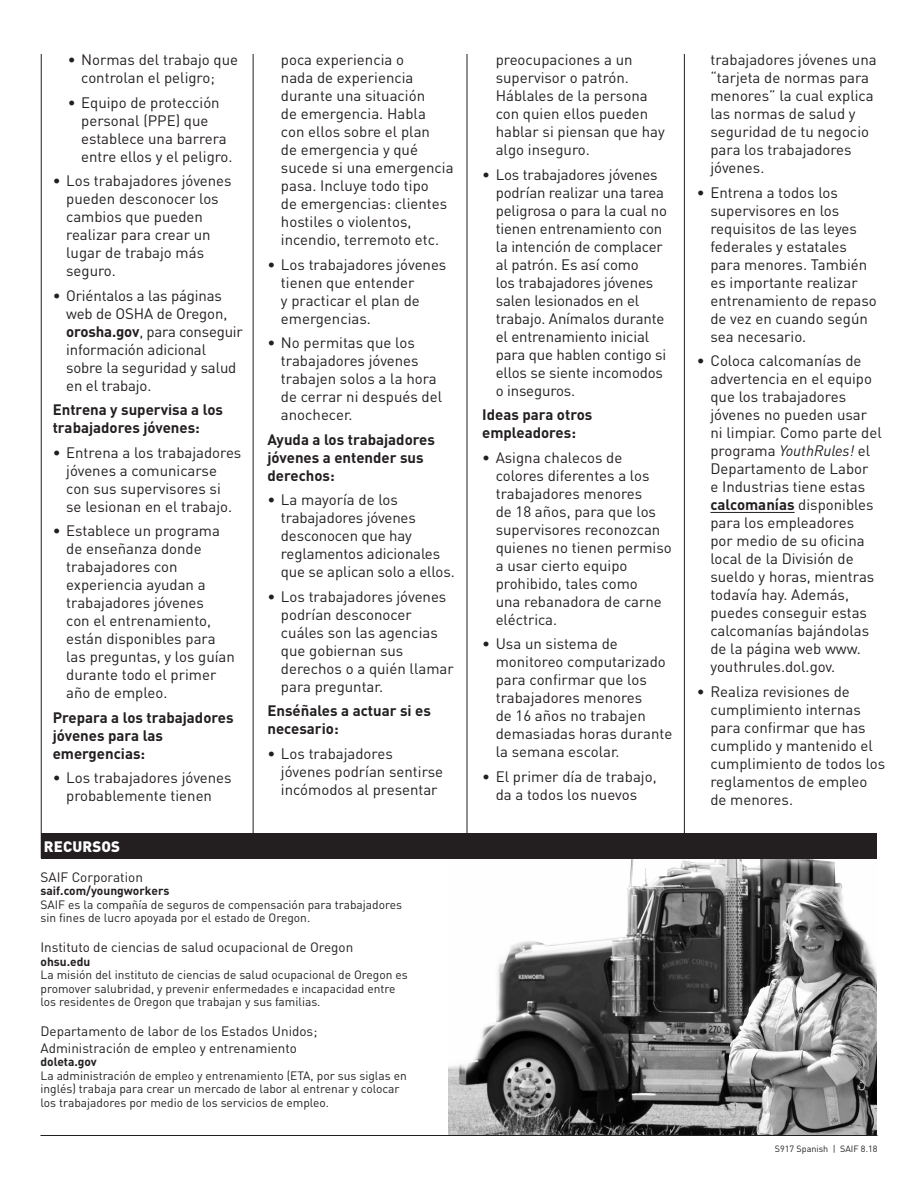
<style>
.page{position:relative;width:918px;height:1188px;background:#fff}
.page>*{position:absolute;margin:0;border:0;box-sizing:border-box;transform-origin:0 0}
.t1{font:15px/18px "DINOT";color:#231f20}
.t2{font:700 15px/18px "DINOT";color:#231f20}
.t3{font:900 15px "DINOT";letter-spacing:.01em;color:#fff}
.t4{font:13.5px/16.5px "DINOT";color:#231f20}
.t5{font:12px/13.5px "DINOT";color:#231f20}
.t6{font:700 12px "DINOT";color:#231f20}
.t7{font:9px "DINOT";color:#231f20}
.s1{font-weight:700}
.s2{font-style:italic}
</style>
<div class="page">
<img style="left:448px;top:858px;width:429px;height:277px">
<hr style="left:710px;top:512px;width:85px;height:1px;background:#231f20">
<hr style="left:684px;top:54px;width:1px;height:801px;background:#231f20">
<div style="left:41px;top:833px;width:836px;height:25px;background:#231f20"></div>
<hr style="left:40px;top:1135px;width:838px;height:1px;background:#231f20">
<hr style="left:41px;top:54px;width:1px;height:804px;background:#231f20">
<hr style="left:253px;top:54px;width:1px;height:801px;background:#231f20">
<hr style="left:467px;top:54px;width:1px;height:801px;background:#231f20">
<p class="t1" style="left:81px;top:50px;width:158px;text-indent:-14px">• Normas del trabajo que controlan el peligro;</p>
<p class="t1" style="left:81px;top:93px;width:153px;text-indent:-14px">• Equipo de protección personal (PPE) que establece una barrera entre ellos y el peligro.</p>
<p class="t1" style="left:66px;top:171px;width:167px;text-indent:-14px">• Los trabajadores jóvenes pueden desconocer los cambios que pueden realizar para crear un lugar de trabajo más seguro.</p>
<p class="t1" style="left:66px;top:286px;width:178px;text-indent:-14px">• Oriéntalos a las páginas web de OSHA de Oregon, <span class="s1">orosha.gov</span>, para conseguir información adicional sobre la seguridad y salud en el trabajo.</p>
<p class="t2" style="left:53px;top:400px;width:172px">Entrena y supervisa a los trabajadores jóvenes:</p>
<p class="t1" style="left:66px;top:443px;width:177px;text-indent:-14px">• Entrena a los trabajadores jóvenes a comunicarse con sus supervisores si<br>se lesionan en el trabajo.</p>
<p class="t1" style="left:66px;top:521px;width:170px;text-indent:-14px">• Establece un programa de enseñanza donde trabajadores con experiencia ayudan a trabajadores jóvenes<br>con el entrenamiento, están disponibles para las preguntas, y los guían durante todo el primer año de empleo.</p>
<p class="t2" style="left:53px;top:708px;width:182px">Prepara a los trabajadores jóvenes para las emergencias:</p>
<p class="t1" style="left:53px;top:768px;width:180px;text-align:center">• Los trabajadores jóvenes probablemente tienen</p>
<p class="t1" style="left:281px;top:50px;width:174px">poca experiencia o<br>nada de experiencia durante una situación<br>de emergencia. Habla<br>con ellos sobre el plan<br>de emergencia y qué sucede si una emergencia pasa. Incluye todo tipo<br>de emergencias: clientes hostiles o violentos, incendio, terremoto etc.</p>
<p class="t1" style="left:281px;top:255px;width:167px;text-indent:-14px">• Los trabajadores jóvenes tienen que entender<br>y practicar el plan de emergencias.</p>
<p class="t1" style="left:281px;top:333px;width:163px;text-indent:-14px">• No permitas que los trabajadores jóvenes trabajen solos a la hora de cerrar ni después del anochecer.</p>
<p class="t2" style="left:267px;top:430px;width:169px">Ayuda a los trabajadores jóvenes a entender sus derechos:</p>
<p class="t1" style="left:281px;top:490px;width:175px;text-indent:-14px">• La mayoría de los trabajadores jóvenes desconocen que hay reglamentos adicionales que se aplican solo a ellos.</p>
<p class="t1" style="left:281px;top:587px;width:174px;text-indent:-14px">• Los trabajadores jóvenes podrían desconocer cuáles son las agencias que gobiernan sus derechos o a quién llamar para preguntar.</p>
<p class="t2" style="left:267px;top:701px;width:165px">Enséñales a actuar si es necesario:</p>
<p class="t1" style="left:281px;top:744px;width:164px;text-indent:-14px">• Los trabajadores jóvenes podrían sentirse incómodos al presentar</p>
<p class="t3" style="left:44px;top:836px;width:78px">RECURSOS</p>
<p class="t4" style="left:40px;top:868px;width:104px">SAIF Corporation</p>
<p class="t6" style="left:40px;top:883px;width:130px">saif.com/youngworkers</p>
<p class="t5" style="left:40px;top:897px;width:363px">SAIF es la compañía de seguros de compensación para trabajadores sin fines de lucro apoyada por el estado de Oregon.</p>
<p class="t4" style="left:40px;top:939px;width:314px">Instituto de ciencias de salud ocupacional de Oregon</p>
<p class="t6" style="left:40px;top:953px;width:51px">ohsu.edu</p>
<p class="t5" style="left:40px;top:968px;width:369px">La misión del instituto de ciencias de salud ocupacional de Oregon es promover salubridad, y prevenir enfermedades e incapacidad entre los residentes de Oregon que trabajan y sus familias.</p>
<p class="t4" style="left:40px;top:1023px;width:278px">Departamento de labor de los Estados Unidos;<br>Administración de empleo y entrenamiento</p>
<p class="t6" style="left:40px;top:1054px;width:58px">doleta.gov</p>
<p class="t5" style="left:40px;top:1068px;width:368px">La administración de empleo y entrenamiento (ETA, por sus siglas en inglés) trabaja para crear un mercado de labor al entrenar y colocar los trabajadores por medio de los servicios de empleo.</p>
<p class="t1" style="left:496px;top:50px;width:171px">preocupaciones a un supervisor o patrón.<br>Háblales de la persona con quien ellos pueden hablar si piensan que hay algo inseguro.</p>
<p class="t1" style="left:496px;top:165px;width:173px;text-indent:-14px">• Los trabajadores jóvenes podrían realizar una tarea peligrosa o para la cual no tienen entrenamiento con la intención de complacer al patrón. Es así como<br>los trabajadores jóvenes salen lesionados en el trabajo. Anímalos durante el entrenamiento inicial para que hablen contigo si ellos se siente incomodos o inseguros.</p>
<p class="t2" style="left:482px;top:405px;width:112px">Ideas para otros empleadores:</p>
<p class="t1" style="left:496px;top:448px;width:178px;text-indent:-14px">• Asigna chalecos de colores diferentes a los trabajadores menores<br>de 18 años, para que los supervisores reconozcan quienes no tienen permiso a usar cierto equipo prohibido, tales como<br>una rebanadora de carne eléctrica.</p>
<p class="t1" style="left:496px;top:634px;width:178px;text-indent:-14px">• Usa un sistema de monitoreo computarizado para confirmar que los trabajadores menores<br>de 16 años no trabajen demasiadas horas durante la semana escolar.</p>
<p class="t1" style="left:482px;top:767px;width:176px;text-align:center">• El primer día de trabajo, da a todos los nuevos</p>
<p class="t1" style="left:710px;top:50px;width:168px">trabajadores jóvenes una “tarjeta de normas para menores” la cual explica las normas de salud y seguridad de tu negocio para los trabajadores jóvenes.</p>
<p class="t1" style="left:710px;top:183px;width:168px;text-indent:-14px">• Entrena a todos los supervisores en los requisitos de las leyes federales y estatales para menores. También es importante realizar entrenamiento de repaso de vez en cuando según sea necesario.</p>
<p class="t1" style="left:710px;top:351px;width:173px;text-indent:-14px">• Coloca calcomanías de advertencia en el equipo que los trabajadores jóvenes no pueden usar ni limpiar. Como parte del programa <span class="s2">YouthRules!</span> el<br>Departamento de Labor<br>e Industrias tiene estas <span class="s1">calcomanías</span> disponibles para los empleadores<br>por medio de su oficina local de la División de sueldo y horas, mientras todavía hay. Además, puedes conseguir estas calcomanías bajándolas de la página web www. youthrules.dol.gov.</p>
<p class="t1" style="left:710px;top:682px;width:176px;text-indent:-14px">• Realiza revisiones de cumplimiento internas para confirmar que has cumplido y mantenido el cumplimiento de todos los reglamentos de empleo de menores.</p>
<p class="t7" style="left:775px;top:1143px;width:104px">S917 Spanish | SAIF 8.18</p>
</div>
